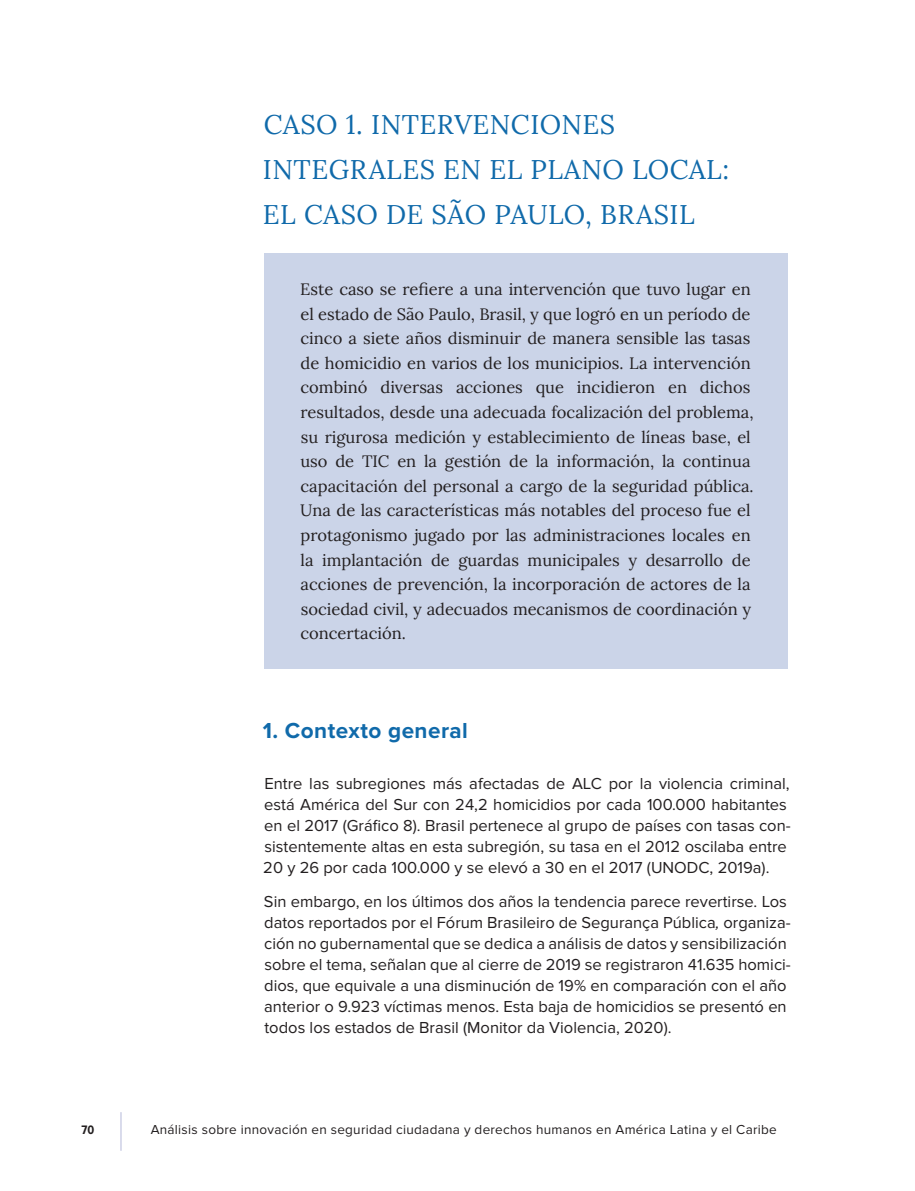
<style>
.page{position:relative;width:915px;height:1191px;background:#fff}
.page>*{position:absolute;margin:0;border:0;box-sizing:border-box;transform-origin:0 0}
.Subtitulo{font:27px/45px "Lora";letter-spacing:.02em;color:#106aaa}
.Subsubtitulo{font:700 22.5px "Proxima Nova";letter-spacing:.02em;color:#106aaa}
.Texto_principal{font:16.5px/21px "Proxima Nova";color:#231f20}
.Destacados_-_Celeste{font:16.5px/24.6px "Lora";color:#231f20}
.t1{font:13.5px "Proxima Nova";letter-spacing:.02em;color:#231f20}
.t2{font:700 12.75px "Proxima Nova Cond";color:#231f20}
.s1{font-style:italic}
</style>
<div class="page">
<hr style="left:121px;top:1112px;width:1px;height:38px;background:#b4b9d9">
<div style="left:264px;top:253px;width:523px;height:416px;background:#cbd4e8"></div>
<p class="Subtitulo" style="left:263px;top:100px;width:467px">CASO 1. INTERVENCIONES<br>INTEGRALES EN EL PLANO LOCAL:<br>EL CASO DE SÃO PAULO, BRASIL</p>
<p class="Destacados_-_Celeste" style="left:300px;top:276px;width:455px">Este caso se refiere a una intervención que tuvo lugar en el estado de São Paulo, Brasil, y que logró en un período de cinco a siete años disminuir de manera sensible las tasas de homicidio en varios de los municipios. La intervención combinó diversas acciones que incidieron en dichos resultados, desde una adecuada focalización del problema, su rigurosa medición y establecimiento de líneas base, el uso de TIC en la gestión de la información, la continua capacitación del personal a cargo de la seguridad pública.<br>Una de las características más notables del proceso fue el protagonismo jugado por las administraciones locales en la implantación de guardas municipales y desarrollo de acciones de prevención, la incorporación de actores de la sociedad civil, y adecuados mecanismos de coordinación y concertación.</p>
<p class="Subsubtitulo" style="left:263px;top:718px;width:207px">1. Contexto general</p>
<p class="Texto_principal" style="left:263px;top:773px;width:529px">Entre las subregiones más afectadas de ALC por la violencia criminal, está América del Sur con 24,2 homicidios por cada 100.000 habitantes en el 2017 (Gráfico 8). Brasil pertenece al grupo de países con tasas con&shy;sistentemente altas en esta subregión, su tasa en el 2012 oscilaba entre 20 y 26 por cada 100.000 y se elevó a 30 en el 2017 (UNODC, 2019a).</p>
<p class="Texto_principal" style="left:264px;top:891px;width:528px">Sin embargo, en los últimos dos años la tendencia parece revertirse. Los datos reportados por el Fórum Brasileiro de Segurança Pública<span class="s1">,</span> organiza&shy;ción no gubernamental que se dedica a análisis de datos y sensibilización sobre el tema, señalan que al cierre de 2019 se registraron 41.635 homici&shy;dios, que equivale a una disminución de 19% en comparación con el año anterior o 9.923 víctimas menos. Esta baja de homicidios se presentó en todos los estados de Brasil (Monitor da Violencia, 2020).</p>
<p class="t2" style="left:81px;top:1123px;width:14px">70</p>
<p class="t1" style="left:151px;top:1122px;width:627px">Análisis sobre innovación en seguridad ciudadana y derechos humanos en América Latina y el Caribe</p>
</div>
